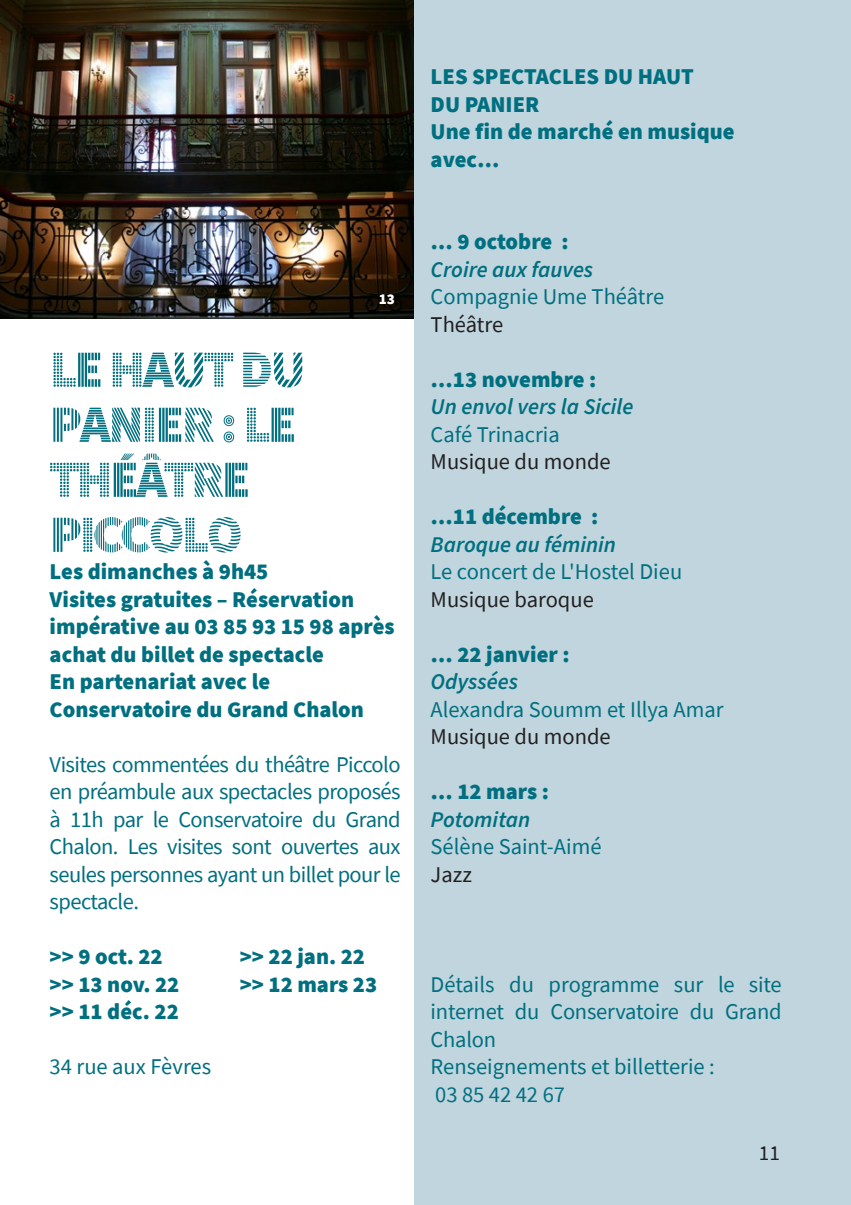
<style>
.page{position:relative;width:851px;height:1205px;background:#fff}
.page>*{position:absolute;margin:0;border:0;box-sizing:border-box;transform-origin:0 0}
.t1{font:900 52.5px/55px "Source Sans Pro DISPLAYV2";letter-spacing:-.05em;color:#006f80}
.t2{font:22.5px/27.5px "Source Sans Pro";color:#006f80}
.t3{font:900 22.5px/27.5px "Source Sans Pro";color:#006f80}
.t4{font:italic 600 22.5px "Source Sans Pro";color:#006f80}
.t5{font:22.5px "Source Sans Pro";color:#231f20}
.t6{font:21.25px "Source Sans Pro";color:#231f20}
.t7{font:900 15px "Source Sans Pro";color:#fff}
</style>
<div class="page">
<img style="left:0;top:0;width:414px;height:318px">
<div style="left:414px;top:0;width:436px;height:1205px;background:#c0d5dd"></div>
<p class="t7" style="left:379px;top:288px;width:18px">13</p>
<h1 class="t1" style="left:50px;top:343px;width:257px">LE HAUT DU<br>PANIER : LE<br>THÉÂTRE<br>PICCOLO</h1>
<p class="t3" style="left:50px;top:558px;width:346px">Les dimanches à 9h45<br>Visites gratuites – Réservation impérative au 03 85 93 15 98 après achat du billet de spectacle<br>En partenariat avec le<br>Conservatoire du Grand Chalon</p>
<p class="t2" style="left:50px;top:750px;width:352px;text-align:justify">Visites commentées du théâtre Piccolo en préambule aux spectacles proposés à 11h par le Conservatoire du Grand Chalon. Les visites sont ouvertes aux seules personnes ayant un billet pour le spectacle.</p>
<p class="t3" style="left:50px;top:943px;width:114px">&gt;&gt; 9 oct. 22</p>
<p class="t3" style="left:240px;top:943px;width:127px">&gt;&gt; 22 jan. 22</p>
<p class="t3" style="left:50px;top:970px;width:131px">&gt;&gt; 13 nov. 22</p>
<p class="t3" style="left:240px;top:970px;width:139px">&gt;&gt; 12 mars 23</p>
<p class="t3" style="left:50px;top:997px;width:131px">&gt;&gt; 11 déc. 22</p>
<p class="t2" style="left:50px;top:1053px;width:163px">34 rue aux Fèvres</p>
<p class="t3" style="left:430px;top:63px;width:305px">LES SPECTACLES DU HAUT<br>DU PANIER<br>Une fin de marché en musique avec…</p>
<p class="t3" style="left:430px;top:228px;width:139px">… 9 octobre :</p>
<p class="t4" style="left:430px;top:254px;width:164px">Croire aux fauves</p>
<p class="t2" style="left:430px;top:283px;width:235px">Compagnie Ume Théâtre</p>
<p class="t5" style="left:430px;top:310px;width:74px">Théâtre</p>
<p class="t3" style="left:430px;top:365px;width:167px">…13 novembre :</p>
<p class="t4" style="left:430px;top:392px;width:204px">Un envol vers la Sicile</p>
<p class="t2" style="left:430px;top:420px;width:131px">Café Trinacria</p>
<p class="t5" style="left:430px;top:447px;width:181px">Musique du monde</p>
<p class="t3" style="left:430px;top:503px;width:169px">…11 décembre :</p>
<p class="t4" style="left:430px;top:529px;width:187px">Baroque au féminin</p>
<p class="t2" style="left:430px;top:558px;width:253px">Le concert de L'Hostel Dieu</p>
<p class="t5" style="left:430px;top:585px;width:165px">Musique baroque</p>
<p class="t3" style="left:430px;top:640px;width:140px">… 22 janvier :</p>
<p class="t4" style="left:430px;top:667px;width:89px">Odyssées</p>
<p class="t2" style="left:430px;top:695px;width:294px">Alexandra Soumm et Illya Amar</p>
<p class="t5" style="left:430px;top:722px;width:181px">Musique du monde</p>
<p class="t3" style="left:430px;top:777px;width:120px">… 12 mars :</p>
<p class="t4" style="left:430px;top:804px;width:101px">Potomitan</p>
<p class="t2" style="left:430px;top:833px;width:172px">Sélène Saint-Aimé</p>
<p class="t5" style="left:430px;top:860px;width:43px">Jazz</p>
<p class="t2" style="left:430px;top:970px;width:352px">Détails du programme sur le site internet du Conservatoire du Grand<br>Chalon<br>Renseignements et billetterie :<br>03 85 42 42 67</p>
<p class="t6" style="left:758px;top:1139px;width:23px">11</p>
</div>
